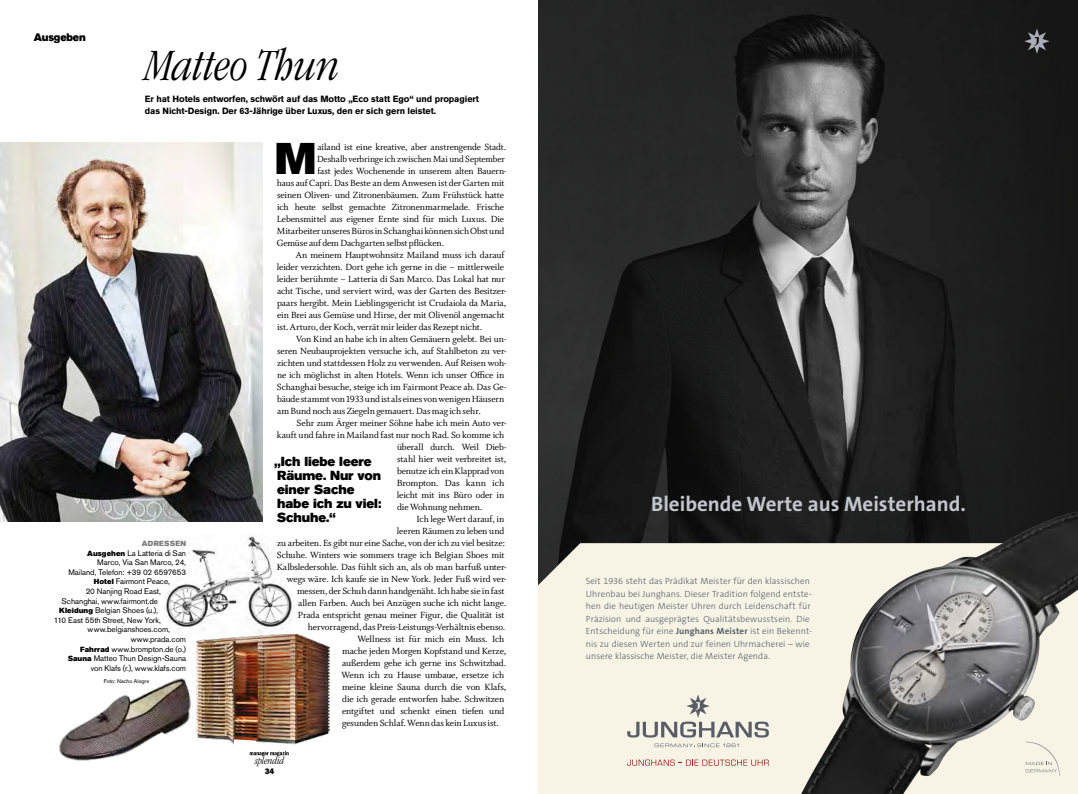
<style>
.page{position:relative;width:1078px;height:794px;background:#fff}
.page>*{position:absolute;margin:0;border:0;box-sizing:border-box;transform-origin:0 0}
.t1{font:italic 300 condensed 46.3px "ITC Garamond Std";color:#000}
.t2{font:44px "Akzidenz Grotesk Pro Super";color:#000}
.t3{font:700 21px "The Sans Os F";color:#c2c5cd}
.t4{font:13px/14px "Akzidenz Grotesk Pro Super";letter-spacing:-.01em;color:#000}
.t5{font:10.8px "Akzidenz Grotesk Pro Super";letter-spacing:-.01em;color:#000}
.t6{font:italic 300 condensed 10.7px "ITC Garamond Std";letter-spacing:.01em;color:#000;scale:.93 1}
.t7{font:10px "Whitman Roman LF";letter-spacing:-.01em;color:#000}
.t8{font:300 9px/12.5px "The Sans B3";letter-spacing:.005em;color:#585d67}
.t9{font:700 9px/12px "Akzidenz Grotesk Pro";letter-spacing:-.01em;color:#000}
.t10{font:8px "Akzidenz Grotesk Pro";letter-spacing:-.005em;color:#000}
.t11{font:8px "ITC Franklin Gothic Std Hvy";color:#000}
.t12{font:7.4px "Akzidenz Grotesk Pro Super";letter-spacing:.03em;color:#7c7b7b}
.t13{font:5.5px "Akzidenz Grotesk Pro";color:#000}
.s1{font-family:"Akzidenz Grotesk Pro Super";font-size:7.4px}
.s2{font-family:"The Sans B7";font-weight:700}
</style>
<div class="page">
<img style="left:0;top:143px;width:262px;height:379px">
<img style="left:195px;top:633px;width:135px;height:112px">
<img style="left:164px;top:534px;width:129px;height:99px">
<img style="left:59px;top:678px;width:132px;height:83px">
<img style="left:539px;top:0;width:538px;height:543px">
<svg style="left:1023px;top:28px;width:26px;height:26px"></svg>
<div style="left:539px;top:543px;width:538px;height:251px;background:#f7f4e6"></div>
<svg style="left:627px;top:694px;width:141px;height:43px;background:#d9d7ce"></svg>
<svg style="left:654px;top:743px;width:84px;height:4px"></svg>
<svg style="left:627px;top:759px;width:141px;height:6px"></svg>
<img style="left:801px;top:512px;width:273px;height:282px">
<svg style="left:1025px;top:741px;width:34px;height:34px"></svg>
<svg style="left:250px;top:751px;width:38px;height:5px"></svg>
<p class="t5" style="left:34px;top:30px;width:54px">Ausgeben</p>
<h1 class="t1" style="left:145px;top:40px;width:196px">Matteo Thun</h1>
<p class="t9" style="left:145px;top:92px;width:335px">Er hat Hotels entworfen, schwört auf das Motto „Eco statt Ego“ und propagiert das Nicht-Design. Der 63-Jährige über Luxus, den er sich gern leistet.</p>
<p class="t12" style="left:142px;top:538px;width:46px">ADRESSEN</p>
<p class="t10" style="left:87px;top:547px;width:100px"><span class="s1">Ausgehen</span> La Latteria di San</p>
<p class="t10" style="left:97px;top:557px;width:90px">Marco, Via San Marco, 24,</p>
<p class="t10" style="left:68px;top:567px;width:119px">Mailand, Telefon: +39 02 6597653</p>
<p class="t10" style="left:94px;top:576px;width:78px"><span class="s1">Hotel</span> Fairmont Peace,</p>
<p class="t10" style="left:86px;top:586px;width:77px">20 Nanjing Road East,</p>
<p class="t10" style="left:62px;top:595px;width:98px">Schanghai, www.fairmont.de</p>
<p class="t10" style="left:59px;top:605px;width:100px"><span class="s1">Kleidung</span> Belgian Shoes (u.),</p>
<p class="t10" style="left:54px;top:615px;width:109px">110 East 55th Street, New York,</p>
<p class="t10" style="left:88px;top:624px;width:84px">www.belgianshoes.com,</p>
<p class="t10" style="left:131px;top:634px;width:57px">www.prada.com</p>
<p class="t10" style="left:80px;top:643px;width:107px"><span class="s1">Fahrrad</span> www.brompton.de (o.)</p>
<p class="t10" style="left:68px;top:653px;width:120px"><span class="s1">Sauna</span> Matteo Thun Design-Sauna</p>
<p class="t10" style="left:91px;top:663px;width:97px">von Klafs (r.), www.klafs.com</p>
<p class="t13" style="left:104px;top:677px;width:47px">Foto: Nacho Alegre</p>
<h2 class="t2" style="left:275px;top:130px;width:43px">M</h2>
<p class="t7" style="left:317px;top:141px;width:190px">ailand ist eine kreative, aber anstrengende Stadt.</p>
<p class="t7" style="left:317px;top:153px;width:189px">Deshalb verbringe ich zwischen Mai und September</p>
<p class="t7" style="left:317px;top:165px;width:191px">fast jedes Wochenende in unserem alten Bauern-</p>
<p class="t7" style="left:277px;top:177px;width:229px">haus auf Capri. Das Beste an dem Anwesen ist der Garten mit</p>
<p class="t7" style="left:277px;top:189px;width:228px">seinen Oliven- und Zitronenbäumen. Zum Frühstück hatte</p>
<p class="t7" style="left:277px;top:201px;width:229px">ich heute selbst gemachte Zitronenmarmelade. Frische</p>
<p class="t7" style="left:277px;top:213px;width:229px">Lebensmittel aus eigener Ernte sind für mich Luxus. Die</p>
<p class="t7" style="left:277px;top:225px;width:229px">Mitarbeiter unseres Büros in Schanghai können sich Obst und</p>
<p class="t7" style="left:277px;top:237px;width:169px">Gemüse auf dem Dachgarten selbst pflücken.</p>
<p class="t7" style="left:296px;top:249px;width:210px">An meinem Hauptwohnsitz Mailand muss ich darauf</p>
<p class="t7" style="left:277px;top:261px;width:229px">leider verzichten. Dort gehe ich gerne in die – mittlerweile</p>
<p class="t7" style="left:277px;top:273px;width:229px">leider berühmte – Latteria di San Marco. Das Lokal hat nur</p>
<p class="t7" style="left:277px;top:285px;width:231px">acht Tische, und serviert wird, was der Garten des Besitzer-</p>
<p class="t7" style="left:277px;top:297px;width:231px">paars hergibt. Mein Lieblingsgericht ist Crudaiola da Maria,</p>
<p class="t7" style="left:277px;top:309px;width:229px">ein Brei aus Gemüse und Hirse, der mit Olivenöl angemacht</p>
<p class="t7" style="left:277px;top:321px;width:207px">ist. Arturo, der Koch, verrät mir leider das Rezept nicht.</p>
<p class="t7" style="left:296px;top:333px;width:212px">Von Kind an habe ich in alten Gemäuern gelebt. Bei un-</p>
<p class="t7" style="left:277px;top:345px;width:231px">seren Neubauprojekten versuche ich, auf Stahlbeton zu ver-</p>
<p class="t7" style="left:277px;top:357px;width:231px">zichten und stattdessen Holz zu verwenden. Auf Reisen woh-</p>
<p class="t7" style="left:277px;top:369px;width:229px">ne ich möglichst in alten Hotels. Wenn ich unser Office in</p>
<p class="t7" style="left:277px;top:381px;width:231px">Schanghai besuche, steige ich im Fairmont Peace ab. Das Ge-</p>
<p class="t7" style="left:277px;top:393px;width:229px">bäude stammt von 1933 und ist als eines von wenigen Häusern</p>
<p class="t7" style="left:277px;top:405px;width:205px">am Bund noch aus Ziegeln gemauert. Das mag ich sehr.</p>
<p class="t7" style="left:296px;top:417px;width:211px">Sehr zum Ärger meiner Söhne habe ich mein Auto ver-</p>
<p class="t7" style="left:277px;top:429px;width:229px">kauft und fahre in Mailand fast nur noch Rad. So komme ich</p>
<p class="t7" style="left:397px;top:441px;width:111px">überall durch. Weil Dieb-</p>
<p class="t7" style="left:397px;top:453px;width:111px">stahl hier weit verbreitet ist,</p>
<p class="t7" style="left:397px;top:465px;width:109px">benutze ich ein Klapprad von</p>
<p class="t7" style="left:396px;top:477px;width:109px">Brompton. Das kann ich</p>
<p class="t7" style="left:397px;top:489px;width:109px">leicht mit ins Büro oder in</p>
<p class="t7" style="left:397px;top:501px;width:87px">die Wohnung nehmen.</p>
<p class="t7" style="left:416px;top:513px;width:89px">Ich lege Wert darauf, in</p>
<p class="t7" style="left:397px;top:525px;width:109px">leeren Räumen zu leben und</p>
<p class="t7" style="left:277px;top:537px;width:229px">zu arbeiten. Es gibt nur eine Sache, von der ich zu viel besitze:</p>
<p class="t7" style="left:277px;top:549px;width:229px">Schuhe. Winters wie sommers trage ich Belgian Shoes mit</p>
<p class="t7" style="left:277px;top:561px;width:231px">Kalbsledersohle. Das fühlt sich an, als ob man barfuß unter-</p>
<p class="t7" style="left:287px;top:573px;width:221px">wegs wäre. Ich kaufe sie in New York. Jeder Fuß wird ver-</p>
<p class="t7" style="left:297px;top:585px;width:209px">messen, der Schuh dann handgenäht. Ich habe sie in fast</p>
<p class="t7" style="left:298px;top:597px;width:210px">allen Farben. Auch bei Anzügen suche ich nicht lange.</p>
<p class="t7" style="left:298px;top:609px;width:208px">Prada entspricht genau meiner Figur, die Qualität ist</p>
<p class="t7" style="left:308px;top:621px;width:199px">hervorragend, das Preis-Leistungs-Verhältnis ebenso.</p>
<p class="t7" style="left:357px;top:633px;width:148px">Wellness ist für mich ein Muss. Ich</p>
<p class="t7" style="left:342px;top:645px;width:166px">mache jeden Morgen Kopfstand und Kerze,</p>
<p class="t7" style="left:342px;top:657px;width:166px">außerdem gehe ich gerne ins Schwitzbad.</p>
<p class="t7" style="left:341px;top:669px;width:164px">Wenn ich zu Hause umbaue, ersetze ich</p>
<p class="t7" style="left:342px;top:681px;width:166px">meine kleine Sauna durch die von Klafs,</p>
<p class="t7" style="left:342px;top:693px;width:164px">die ich gerade entworfen habe. Schwitzen</p>
<p class="t7" style="left:342px;top:705px;width:164px">entgiftet und schenkt einen tiefen und</p>
<p class="t7" style="left:342px;top:717px;width:158px">gesunden Schlaf. Wenn das kein Luxus ist.</p>
<h3 class="t4" style="left:274px;top:454px;width:109px">„Ich liebe leere<br>Räume. Nur von einer Sache habe ich zu viel:<br>Schuhe.“</h3>
<p class="t6" style="left:255px;top:755px;width:32px">splendid</p>
<p class="t11" style="left:265px;top:766px;width:11px">34</p>
<h3 class="t3" style="left:651px;top:491px;width:316px">Bleibende Werte aus Meisterhand.</h3>
<p class="t8" style="left:585px;top:575px;width:228px">Seit 1936 steht das Prädikat Meister für den klassischen Uhrenbau bei Junghans. Dieser Tradition folgend entste&shy;hen die heutigen Meister Uhren durch Leidenschaft für Präzision und ausgeprägtes Qualitätsbewusstsein. Die Entscheidung für eine <span class="s2">Junghans Meister</span> ist ein Bekennt&shy;nis zu diesen Werten und zur feinen Uhrmacherei – wie unsere klassische Meister, die Meister Agenda.</p>
</div>
